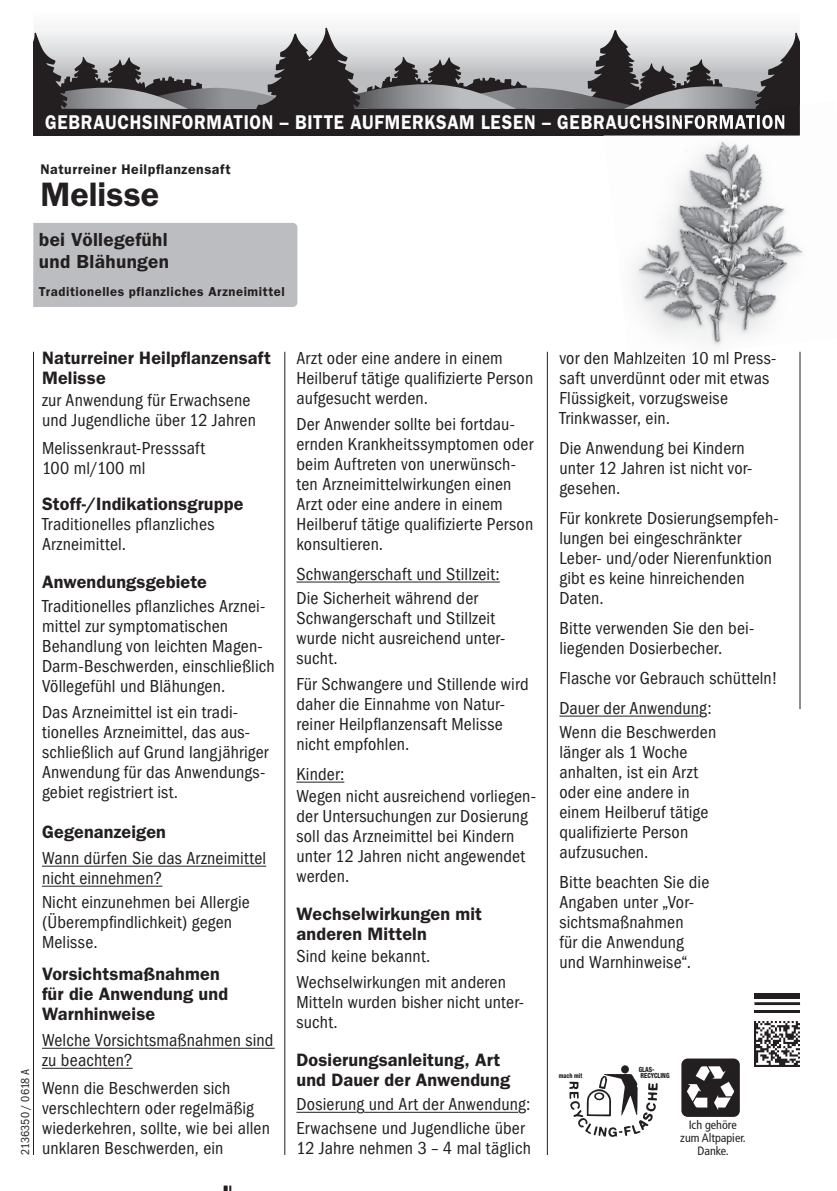
<style>
.page{position:relative;width:837px;height:1191px;background:#fff}
.page>*{position:absolute;margin:0;border:0;box-sizing:border-box;transform-origin:0 0}
.t1{font:600 34px "ITC Franklin Gothic Std";color:#231f20}
.t2{font:600 20px "ITC Franklin Gothic Std";letter-spacing:.04em;color:#fff;scale:.88 1}
.t3{font:600 19px/22px "ITC Franklin Gothic Std";letter-spacing:.015em;color:#231f20}
.t4{font:condensed 18px/20px "ITC Franklin Gothic Std";letter-spacing:.01em;color:#231f20}
.t5{font:600 18px/20px "ITC Franklin Gothic Std";letter-spacing:.01em;color:#231f20}
.t6{font:600 14px "ITC Franklin Gothic Std";letter-spacing:.04em;color:#231f20}
.t7{font:600 13px "ITC Franklin Gothic Std";letter-spacing:.045em;color:#231f20}
.t8{font:condensed 12px/12.6px "Frutiger";color:#231f20;text-align:center}
.t9{font:condensed 12px "ITC Franklin Gothic Std";letter-spacing:-.005em;color:#231f20}
.t10{font:800 condensed 7px/6.6px "Helvetica Neue";color:#231f20;scale:.9 1}
.t11{font:800 condensed 6.6px "Helvetica Neue";color:#231f20;scale:.9 1}
</style>
<div class="page">
<hr style="left:559px;top:715px;width:140px;height:1px;background:#231f20">
<img style="left:754px;top:1021px;width:45px;height:45px">
<hr style="left:754px;top:1009px;width:45px;height:3px;background:#231f20">
<hr style="left:753px;top:1002px;width:46px;height:3px;background:#231f20">
<div style="left:754px;top:992px;width:45px;height:6px;background:#231f20"></div>
<hr style="left:42px;top:865px;width:224px;height:1px;background:#231f20">
<hr style="left:42px;top:885px;width:120px;height:1px;background:#231f20">
<hr style="left:42px;top:1047px;width:232px;height:1px;background:#231f20">
<hr style="left:42px;top:1067px;width:91px;height:1px;background:#231f20">
<hr style="left:296px;top:581px;width:52px;height:1px;background:#231f20">
<hr style="left:356px;top:581px;width:143px;height:1px;background:#231f20">
<hr style="left:296px;top:781px;width:48px;height:1px;background:#231f20">
<hr style="left:296px;top:1111px;width:60px;height:1px;background:#231f20">
<hr style="left:364px;top:1111px;width:154px;height:1px;background:#231f20">
<div style="left:33px;top:108px;width:766px;height:27px;background:#231f20"></div>
<svg style="left:33px;top:27px;width:766px;height:82px;background:#9e9e9f"></svg>
<img style="left:603px;top:101px;width:200px;height:176px">
<img style="left:633px;top:277px;width:168px;height:75px">
<img style="left:628px;top:352px;width:79px;height:9px">
<img style="left:603px;top:109px;width:196px;height:26px">
<img style="left:602px;top:115px;width:182px;height:14px">
<img style="left:766px;top:105px;width:33px;height:4px">
<div style="left:33px;top:223px;width:264px;height:84px;background:#bcbdc0"></div>
<hr style="left:33px;top:352px;width:1px;height:802px;background:#231f20">
<hr style="left:284px;top:352px;width:1px;height:802px;background:#231f20">
<hr style="left:546px;top:352px;width:1px;height:802px;background:#231f20">
<hr style="left:799px;top:352px;width:1px;height:357px;background:#231f20">
<svg style="left:620px;top:1065px;width:8px;height:8px"></svg>
<svg style="left:569px;top:1073px;width:88px;height:63px"></svg>
<div style="left:681px;top:1058px;width:58px;height:58px;background:#231f20;border-radius:6px"></div>
<img style="left:682px;top:1060px;width:58px;height:57px">
<svg style="left:223px;top:1185px;width:8px;height:5px"></svg>
<p class="t2" style="left:45px;top:110px;width:842px">GEBRAUCHSINFORMATION – BITTE AUFMERKSAM LESEN – GEBRAUCHSINFORMATION</p>
<p class="t6" style="left:40px;top:161px;width:192px">Naturreiner Heilpflanzensaft</p>
<h1 class="t1" style="left:40px;top:174px;width:120px">Melisse</h1>
<p class="t3" style="left:39px;top:228px;width:131px">bei Völlegefühl und Blähungen</p>
<p class="t7" style="left:39px;top:283px;width:247px">Traditionelles pflanzliches Arzneimittel</p>
<p class="t5" style="left:42px;top:348px;width:230px">Naturreiner Heilpflanzensaft<br>Melisse</p>
<p class="t4" style="left:42px;top:390px;width:215px">zur Anwendung für Erwachsene und Jugendliche über 12 Jahren</p>
<p class="t4" style="left:42px;top:438px;width:164px">Melissenkraut-Presssaft<br>100 ml/100 ml</p>
<p class="t5" style="left:42px;top:494px;width:203px">Stoff-/Indikationsgruppe</p>
<p class="t4" style="left:42px;top:514px;width:174px">Traditionelles pflanzliches<br>Arzneimittel.</p>
<p class="t5" style="left:42px;top:572px;width:166px">Anwendungsgebiete</p>
<p class="t4" style="left:42px;top:596px;width:234px">Traditionelles pflanzliches Arznei&shy;mittel zur symptomatischen<br>Behandlung von leichten Magen-<br>Darm-Beschwerden, einschließlich<br>Völlegefühl und Blähungen.</p>
<p class="t4" style="left:42px;top:702px;width:228px">Das Arzneimittel ist ein tradi&shy;tionelles Arzneimittel, das aus&shy;schließlich auf Grund langjähriger<br>Anwendung für das Anwendungs&shy;gebiet registriert ist.</p>
<p class="t5" style="left:42px;top:822px;width:125px">Gegenanzeigen</p>
<p class="t4" style="left:42px;top:848px;width:226px">Wann dürfen Sie das Arzneimittel nicht einnehmen?</p>
<p class="t4" style="left:42px;top:892px;width:209px">Nicht einzunehmen bei Allergie (Überempfindlichkeit) gegen<br>Melisse.</p>
<p class="t5" style="left:42px;top:964px;width:188px">Vorsichtsmaßnahmen für die Anwendung und<br>Warnhinweise</p>
<p class="t4" style="left:42px;top:1030px;width:233px">Welche Vorsichtsmaßnahmen sind zu beachten?</p>
<p class="t4" style="left:42px;top:1078px;width:229px">Wenn die Beschwerden sich verschlechtern oder regelmäßig wiederkehren, sollte, wie bei allen unklaren Beschwerden, ein</p>
<p class="t4" style="left:559px;top:348px;width:218px">vor den Mahlzeiten 10 ml Press&shy;saft unverdünnt oder mit etwas<br>Flüssigkeit, vorzugsweise<br>Trinkwasser, ein.</p>
<p class="t4" style="left:559px;top:438px;width:194px">Die Anwendung bei Kindern unter 12 Jahren ist nicht vor&shy;gesehen.</p>
<p class="t4" style="left:559px;top:508px;width:221px">Für konkrete Dosierungsempfeh&shy;lungen bei eingeschränkter<br>Leber- und/oder Nierenfunktion gibt es keine hinreichenden<br>Daten.</p>
<p class="t4" style="left:559px;top:618px;width:196px">Bitte verwenden Sie den bei&shy;liegenden Dosierbecher.</p>
<p class="t4" style="left:559px;top:663px;width:219px;line-height:30px">Flasche vor Gebrauch schütteln!<br>Dauer der Anwendung:</p>
<p class="t4" style="left:559px;top:722px;width:158px">Wenn die Beschwerden länger als 1 Woche anhalten, ist ein Arzt oder eine andere in einem Heilberuf tätige qualifizierte Person aufzusuchen.</p>
<p class="t4" style="left:559px;top:872px;width:151px">Bitte beachten Sie die<br>Angaben unter „Vor&shy;sichtsmaßnahmen<br>für die Anwendung und Warnhinweise“.</p>
<p class="t4" style="left:296px;top:348px;width:238px">Arzt oder eine andere in einem<br>Heilberuf tätige qualifizierte Person aufgesucht werden.</p>
<p class="t4" style="left:296px;top:414px;width:238px">Der Anwender sollte bei fortdau&shy;ernden Krankheitssymptomen oder beim Auftreten von unerwünsch&shy;ten Arzneimittelwirkungen einen<br>Arzt oder eine andere in einem<br>Heilberuf tätige qualifizierte Person konsultieren.</p>
<p class="t4" style="left:296px;top:562px;width:205px;line-height:24px">Schwangerschaft und Stillzeit:<br>Die Sicherheit während der</p>
<p class="t4" style="left:296px;top:608px;width:210px">Schwangerschaft und Stillzeit wurde nicht ausreichend unter&shy;sucht.</p>
<p class="t4" style="left:296px;top:674px;width:233px">Für Schwangere und Stillende wird daher die Einnahme von Natur&shy;reiner Heilpflanzensaft Melisse nicht empfohlen.</p>
<p class="t4" style="left:296px;top:763px;width:241px;line-height:22px">K inder:<br>Wegen nicht ausreichend vorliegen-</p>
<p class="t4" style="left:296px;top:806px;width:233px">der Untersuchungen zur Dosierung soll das Arzneimittel bei Kindern unter 12 Jahren nicht angewendet werden.</p>
<p class="t5" style="left:296px;top:904px;width:187px">Wechselwirkungen mit anderen Mitteln</p>
<p class="t4" style="left:296px;top:943px;width:211px;line-height:26px">Sind keine bekannt.<br>Wechselwirkungen mit anderen</p>
<p class="t4" style="left:296px;top:992px;width:229px">Mitteln wurden bisher nicht unter&shy;sucht.</p>
<p class="t5" style="left:296px;top:1050px;width:215px">Dosierungsanleitung, Art und Dauer der Anwendung</p>
<p class="t4" style="left:296px;top:1092px;width:235px;line-height:24px">Dosierung und Art der Anwendung:<br>Erwachsene und Jugendliche über</p>
<p class="t4" style="left:296px;top:1138px;width:236px">12 Jahre nehmen 3 – 4 mal täglich</p>
<p class="t9" style="left:19px;top:1154px;width:88px;rotate:-90deg">2136350 / 0618 A</p>
<p class="t11" style="left:558px;top:1071px;width:28px">mach mit</p>
<p class="t10" style="left:638px;top:1065px;width:36px">GLAS-<br>RECYCLING</p>
<p class="t8" style="left:680px;top:1118px;width:67px">Ich gehöre zum Altpapier.<br>Danke.</p>
</div>
